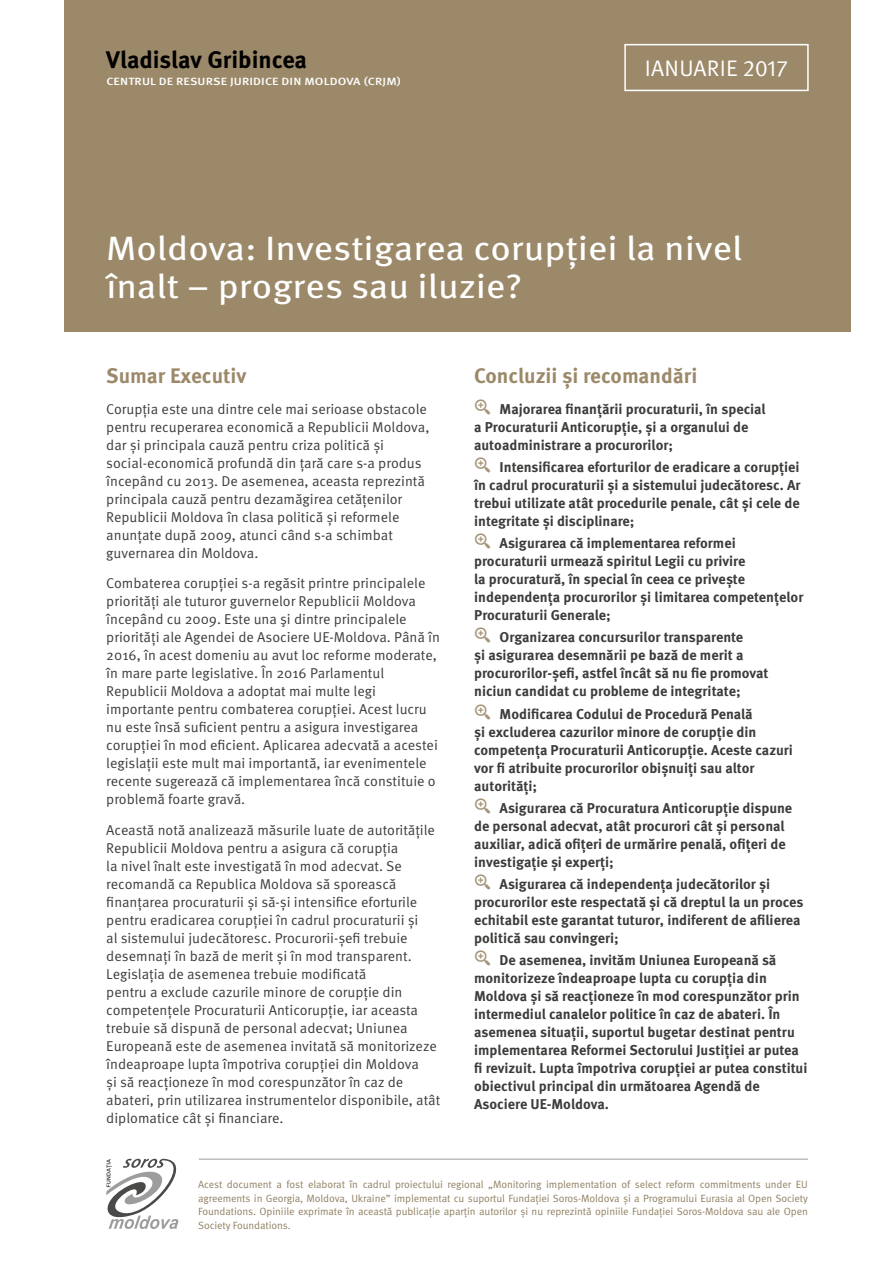
<style>
.page{position:relative;width:893px;height:1263px;background:#fff}
.page>*{position:absolute;margin:0;border:0;box-sizing:border-box;transform-origin:0 0}
.t1{font:33.75px/37.5px "Meta Pro";color:#fff;scale:1.11 1}
.t2{font:700 24px "Meta Pro";color:#000}
.t3{font:22.5px "Meta Pro";letter-spacing:.01em;color:#fff}
.t4{font:700 21px "Meta Pro";color:#9b8969}
.t5{font:14.25px/18px "Meta Pro";color:#3c3c3b}
.t6{font:700 14.25px/18px "Meta Pro";color:#3c3c3b}
.t7{font:10.5px/13.5px "Meta Pro";letter-spacing:-.01em;color:#908062;text-align:justify}
.t8{font:500 10.5px "Meta Pro";letter-spacing:.01em;color:#fff;scale:1.2 1}
.s1{font-family:"Modern Pictograms";font-weight:400;font-size:24px;color:#a49478}
</style>
<div class="page">
<div style="left:64px;top:0;width:786px;height:332px;background:#9b8969"></div>
<div style="left:624px;top:44px;width:185px;height:47px;border:2px solid #fff"></div>
<svg style="left:106px;top:1159px;width:73px;height:70px"></svg>
<hr style="left:199px;top:1159px;width:609px;height:1px;background:#9d9d9c">
<h2 class="t2" style="left:106px;top:51px;width:202px">Vladislav Gribincea</h2>
<p class="t8" style="left:106px;top:78px;width:247px">CENTRUL DE RESURSE JURIDICE DIN MOLDOVA (CRJM)</p>
<h3 class="t3" style="left:645px;top:60px;width:145px">IANUARIE 2017</h3>
<h1 class="t1" style="left:106px;top:234px;width:574px">Moldova: Investigarea corupției la nivel înalt – progres sau iluzie?</h1>
<h3 class="t4" style="left:106px;top:368px;width:142px">Sumar Executiv</h3>
<p class="t5" style="left:106px;top:401px;width:325px">Corupția este una dintre cele mai serioase obstacole pentru recuperarea economică a Republicii Moldova, dar și principala cauză pentru criza politică și social-economică profundă din țară care s-a produs începând cu 2013. De asemenea, aceasta reprezintă principala cauză pentru dezamăgirea cetățenilor Republicii Moldova în clasa politică și reformele anunțate după 2009, atunci când s-a schimbat guvernarea din Moldova.</p>
<p class="t5" style="left:106px;top:576px;width:335px">Combaterea corupției s-a regăsit printre principalele priorități ale tuturor guvernelor Republicii Moldova începând cu 2009. Este una şi dintre principalele priorități ale Agendei de Asociere UE-Moldova. Până în 2016, în acest domeniu au avut loc reforme moderate, în mare parte legislative. În 2016 Parlamentul Republicii Moldova a adoptat mai multe legi importante pentru combaterea corupției. Acest lucru nu este însă suficient pentru a asigura investigarea corupției în mod eficient. Aplicarea adecvată a acestei legislații este mult mai importantă, iar evenimentele recente sugerează că implementarea încă constituie o problemă foarte gravă.</p>
<p class="t5" style="left:106px;top:823px;width:335px">Această notă analizează măsurile luate de autoritățile Republicii Moldova pentru a asigura că corupția<br>la nivel înalt este investigată în mod adecvat. Se recomandă ca Republica Moldova să sporească finanțarea procuraturii și să-și intensifice eforturile pentru eradicarea corupției în cadrul procuraturii și<br>al sistemului judecătoresc. Procurorii-șefi trebuie desemnați în bază de merit și în mod transparent.<br>Legislația de asemenea trebuie modificată<br>pentru a exclude cazurile minore de corupție din competențele Procuraturii Anticorupție, iar aceasta trebuie să dispună de personal adecvat; Uniunea Europeană este de asemenea invitată să monitorizeze îndeaproape lupta împotriva corupției din Moldova<br>și să reacționeze în mod corespunzător în caz de abateri, prin utilizarea instrumentelor disponibile, atât diplomatice cât și financiare.</p>
<h3 class="t4" style="left:474px;top:368px;width:225px">Concluzii și recomandări</h3>
<p class="t6" style="left:474px;top:401px;width:293px"><span class="s1">y</span> Majorarea finanțării procuraturii, în special a Procuraturii Anticorupție, și a organului de autoadministrare a procurorilor;</p>
<p class="t6" style="left:474px;top:459px;width:328px;text-align:justify"><span class="s1">y</span> Intensificarea eforturilor de eradicare a corupției în cadrul procuraturii și a sistemului judecătoresc. Ar trebui utilizate atât procedurile penale, cât și cele de integritate și disciplinare;</p>
<p class="t6" style="left:474px;top:536px;width:331px"><span class="s1">y</span> Asigurarea că implementarea reformei procuraturii urmează spiritul Legii cu privire<br>la procuratură, în special în ceea ce privește independența procurorilor și limitarea competențelor Procuraturii Generale;</p>
<p class="t6" style="left:474px;top:630px;width:296px"><span class="s1">y</span> Organizarea concursurilor transparente<br>și asigurarea desemnării pe bază de merit a procurorilor-șefi, astfel încât să nu fie promovat niciun candidat cu probleme de integritate;</p>
<p class="t6" style="left:474px;top:706px;width:320px"><span class="s1">y</span> Modificarea Codului de Procedură Penală<br>și excluderea cazurilor minore de corupție din competența Procuraturii Anticorupție. Aceste cazuri vor fi atribuite procurorilor obișnuiți sau altor autorități;</p>
<p class="t6" style="left:474px;top:800px;width:320px"><span class="s1">y</span> Asigurarea că Procuratura Anticorupție dispune de personal adecvat, atât procurori cât și personal auxiliar, adică ofițeri de urmărire penală, ofițeri de investigație și experți;</p>
<p class="t6" style="left:474px;top:877px;width:331px"><span class="s1">y</span> Asigurarea că independența judecătorilor și procurorilor este respectată și că dreptul la un proces echitabil este garantat tuturor, indiferent de afilierea politică sau convingeri;</p>
<p class="t6" style="left:474px;top:953px;width:335px"><span class="s1">y</span> De asemenea, invităm Uniunea Europeană să monitorizeze îndeaproape lupta cu corupția din Moldova și să reacționeze în mod corespunzător prin intermediul canalelor politice în caz de abateri. În asemenea situații, suportul bugetar destinat pentru implementarea Reformei Sectorului Justiției ar putea fi revizuit. Lupta împotriva corupției ar putea constitui obiectivul principal din următoarea Agendă de Asociere UE-Moldova.</p>
<p class="t7" style="left:198px;top:1179px;width:611px">Acest document a fost elaborat în cadrul proiectului regional „Monitoring implementation of select reform commitments under EU agreements in Georgia, Moldova, Ukraine” implementat cu suportul Fundației Soros-Moldova și a Programului Eurasia al Open Society Foundations. Opiniile exprimate în această publicație aparțin autorilor și nu reprezintă opiniile Fundației Soros-Moldova sau ale Open Society Foundations.</p>
</div>
